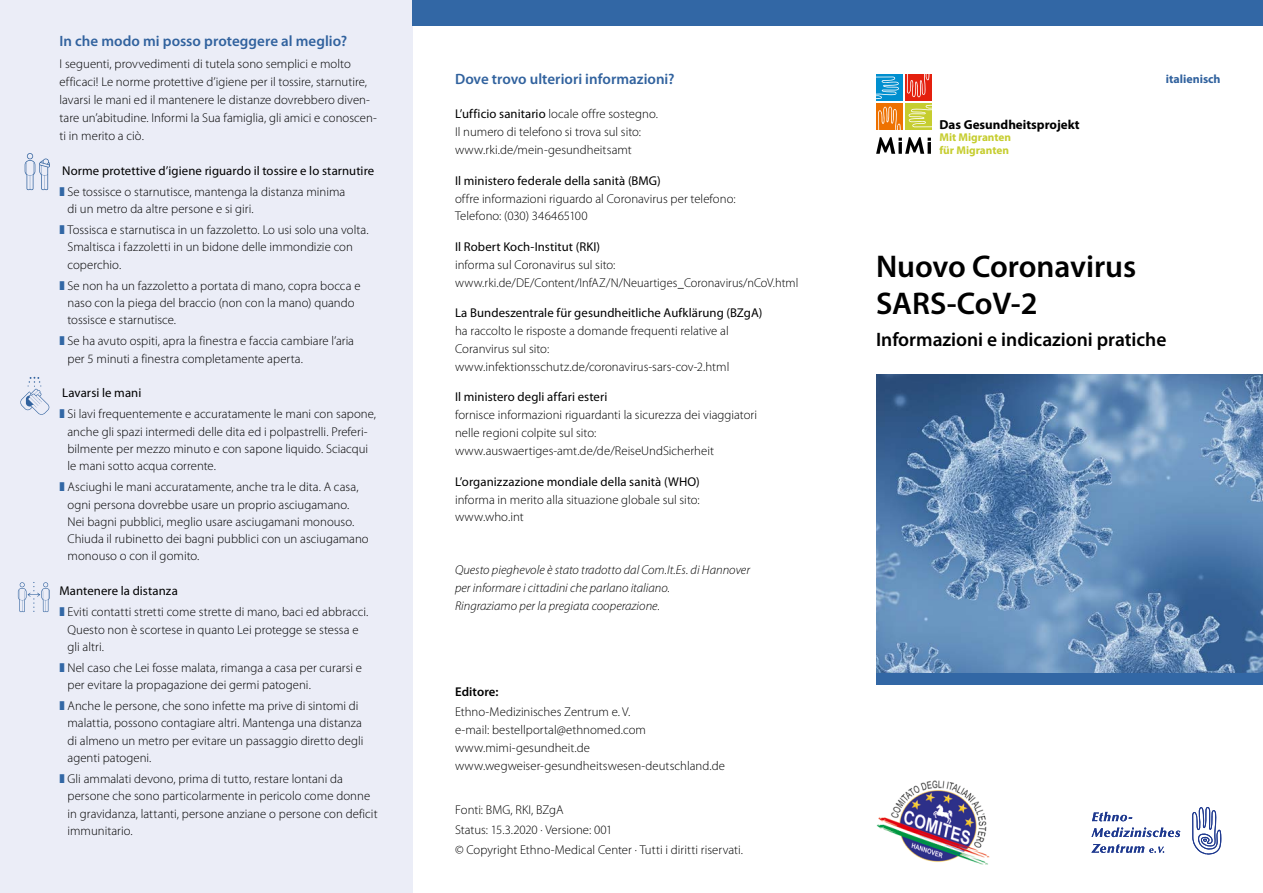
<style>
.page{position:relative;width:1263px;height:893px;background:#fff}
.page>*{position:absolute;margin:0;border:0;box-sizing:border-box;transform-origin:0 0}
.t1{font:600 31.5px/37.8px "Myriad Pro";color:#000}
.t2{font:600 19.5px "Myriad Pro";color:#000}
.t3{font:600 15px "Myriad Pro";color:#31629e}
.t4{font:700 13.05px "Myriad Pro";color:#000}
.t5{font:300 12.75px/17.2px "Myriad Pro";letter-spacing:.005em;color:#000}
.t6{font:12.75px/21.1px "Myriad Pro";letter-spacing:.005em;color:#000}
.t7{font:italic 300 12.75px/17.9px "Myriad Pro";color:#000}
.t8{font:600 12.75px "Myriad Pro";letter-spacing:.01em;color:#000}
.t9{font:700 12px "Myriad Pro";color:#31629e}
.t10{font:700 11.25px/12.5px "Myriad Pro";color:#c6cd2f}
.s1{color:#3267a5}
.s2{font-weight:300}
.s3{font-weight:400}
</style>
<div class="page">
<div style="left:0;top:0;width:412px;height:893px;background:#ebedf7"></div>
<div style="left:412px;top:0;width:851px;height:26px;background:#3267a5"></div>
<div style="left:876px;top:646px;width:387px;height:39px;background:#3267a5"></div>
<svg style="left:1192px;top:807px;width:29px;height:48px"></svg>
<svg style="left:1091px;top:844px;width:73px;height:9px"></svg>
<svg style="left:1091px;top:812px;width:89px;height:25px"></svg>
<img style="left:876px;top:375px;width:387px;height:297px">
<svg style="left:20px;top:377px;width:29px;height:38px"></svg>
<svg style="left:25px;top:153px;width:25px;height:37px"></svg>
<svg style="left:18px;top:582px;width:32px;height:30px"></svg>
<svg style="left:876px;top:137px;width:55px;height:17px"></svg>
<svg style="left:927px;top:142px;width:4px;height:12px"></svg>
<div style="left:876px;top:103px;width:27px;height:26px;background:#ee7100"></div>
<svg style="left:878px;top:107px;width:23px;height:22px"></svg>
<svg style="left:905px;top:103px;width:26px;height:26px"></svg>
<svg style="left:909px;top:105px;width:22px;height:22px"></svg>
<div style="left:905px;top:74px;width:26px;height:27px;background:#e4200e"></div>
<svg style="left:907px;top:74px;width:22px;height:23px"></svg>
<div style="left:876px;top:74px;width:27px;height:27px;background:#008fcf"></div>
<svg style="left:876px;top:77px;width:23px;height:22px"></svg>
<img style="left:876px;top:780px;width:114px;height:85px">
<p class="t3" style="left:60px;top:33px;width:289px">In che modo mi posso proteggere al meglio?</p>
<p class="t5" style="left:60px;top:55px;width:319px;line-height:17.9px">I seguenti, provvedimenti di tutela sono semplici e molto efficaci! Le norme protettive d’igiene per il tossire, starnutire, lavarsi le mani ed il mantenere le distanze dovrebbero diven&shy;tare un’abitudine. Informi la Sua famiglia, gli amici e conoscen&shy;ti in merito a ciò.</p>
<p class="t6" style="left:60px;top:160px;width:316px">Norme protettive d’igiene riguardo il tossire e lo starnutire <span class="s1">❚</span> <span class="s2">Se tossisce o starnutisce, mantenga la distanza minima</span></p>
<p class="t5" style="left:60px;top:198px;width:311px;line-height:21.1px;text-indent:8px">di un metro da altre persone e si giri.<br><span class="s1">❚</span> Tossisca e starnutisca in un fazzoletto. Lo usi solo una volta.</p>
<p class="t5" style="left:68px;top:239px;width:287px">Smaltisca i fazzoletti in un bidone delle immondizie con coperchio.</p>
<p class="t5" style="left:68px;top:277px;width:294px;text-indent:-8px"><span class="s1">❚</span> Se non ha un fazzoletto a portata di mano, copra bocca e naso con la piega del braccio (non con la mano) quando tossisce e starnutisce.</p>
<p class="t5" style="left:68px;top:333px;width:288px;text-indent:-8px"><span class="s1">❚</span> Se ha avuto ospiti, apra la finestra e faccia cambiare l’aria per 5 minuti a finestra completamente aperta.</p>
<p class="t5" style="left:60px;top:383px;width:318px;line-height:21.1px"><span class="s3">Lavarsi le mani<br></span><span class="s1">❚</span> Si lavi frequentemente e accuratamente le mani con sapone,</p>
<p class="t5" style="left:68px;top:423px;width:302px;text-align:justify">anche gli spazi intermedi delle dita ed i polpastrelli. Preferi&shy;bilmente per mezzo minuto e con sapone liquido. Sciacqui le mani sotto acqua corrente.</p>
<p class="t5" style="left:68px;top:479px;width:303px;text-indent:-8px"><span class="s1">❚</span> Asciughi le mani accuratamente, anche tra le dita. A casa, ogni persona dovrebbe usare un proprio asciugamano.<br>Nei bagni pubblici, meglio usare asciugamani monouso.<br>Chiuda il rubinetto dei bagni pubblici con un asciugamano monouso o con il gomito.</p>
<p class="t5" style="left:60px;top:581px;width:310px;line-height:21.1px"><span class="s3">Mantenere la distanza<br></span><span class="s1">❚</span> Eviti contatti stretti come strette di mano, baci ed abbracci.</p>
<p class="t5" style="left:68px;top:621px;width:293px">Questo non è scortese in quanto Lei protegge se stessa e gli altri.</p>
<p class="t5" style="left:68px;top:659px;width:296px;text-indent:-8px"><span class="s1">❚</span> Nel caso che Lei fosse malata, rimanga a casa per curarsi e per evitare la propagazione dei germi patogeni.</p>
<p class="t5" style="left:68px;top:697px;width:298px;text-indent:-8px"><span class="s1">❚</span> Anche le persone, che sono infette ma prive di sintomi di malattia, possono contagiare altri. Mantenga una distanza di almeno un metro per evitare un passaggio diretto degli agenti patogeni.</p>
<p class="t5" style="left:68px;top:770px;width:312px;text-indent:-8px"><span class="s1">❚</span> Gli ammalati devono, prima di tutto, restare lontani da persone che sono particolarmente in pericolo come donne in gravidanza, lattanti, persone anziane o persone con deficit immunitario.</p>
<p class="t3" style="left:455px;top:70px;width:221px">Dove trovo ulteriori informazioni?</p>
<p class="t5" style="left:455px;top:105px;width:205px;line-height:17.9px"><span class="s3">L’ufficio sanitario</span> locale offre sostegno.<br>Il numero di telefono si trova sul sito: www.rki.de/mein-gesundheitsamt</p>
<p class="t6" style="left:455px;top:170px;width:207px">Il ministero federale della sanità (BMG)</p>
<p class="t5" style="left:455px;top:190px;width:282px;line-height:17.9px">offre informazioni riguardo al Coronavirus per telefono:<br>Telefono: (030) 346465100</p>
<p class="t6" style="left:455px;top:236px;width:147px">Il Robert Koch-Institut (RKI)</p>
<p class="t5" style="left:455px;top:256px;width:345px;line-height:17.9px">informa sul Coronavirus sul sito: www.rki.de/DE/Content/InfAZ/N/Neuartiges_Coronavirus/nCoV.html</p>
<p class="t6" style="left:455px;top:303px;width:309px">La Bundeszentrale für gesundheitliche Aufklärung (BZgA)</p>
<p class="t5" style="left:455px;top:322px;width:276px;line-height:17.9px">ha raccolto le risposte a domande frequenti relative al<br>Coranvirus sul sito: www.infektionsschutz.de/coronavirus-sars-cov-2.html</p>
<p class="t6" style="left:455px;top:387px;width:154px">Il ministero degli affari esteri</p>
<p class="t5" style="left:455px;top:406px;width:304px;line-height:17.9px">fornisce informazioni riguardanti la sicurezza dei viaggiatori nelle regioni colpite sul sito: www.auswaertiges-amt.de/de/ReiseUndSicherheit</p>
<p class="t6" style="left:455px;top:471px;width:246px">L’organizzazione mondiale della sanità (WHO)</p>
<p class="t5" style="left:455px;top:490px;width:246px;line-height:17.9px">informa in merito alla situazione globale sul sito: www.who.int</p>
<p class="t7" style="left:455px;top:561px;width:296px">Questo pieghevole è stato tradotto dal Com.It.Es. di Hannover per informare i cittadini che parlano italiano.<br>Ringraziamo per la pregiata cooperazione.</p>
<p class="t8" style="left:455px;top:685px;width:45px">Editore:</p>
<p class="t5" style="left:455px;top:703px;width:272px;line-height:17.9px">Ethno-Medizinisches Zentrum e. V.<br>e-mail: bestellportal@ethnomed.com www.mimi-gesundheit.de www.wegweiser-gesundheitswesen-deutschland.de</p>
<p class="t5" style="left:455px;top:800px;width:290px;line-height:20px">Fonti: BMG, RKI, BZgA<br>Status: 15.3.2020 · Versione: 001<br>© Copyright Ethno-Medical Center · Tutti i diritti riservati.</p>
<p class="t4" style="left:939px;top:117px;width:142px">Das Gesundheitsprojekt</p>
<p class="t10" style="left:939px;top:131px;width:73px">Mit Migranten für Migranten</p>
<p class="t9" style="left:1166px;top:73px;width:56px">italienisch</p>
<h1 class="t1" style="left:876px;top:248px;width:262px">Nuovo Coronavirus<br>SARS-CoV-2</h1>
<h2 class="t2" style="left:876px;top:329px;width:292px">Informazioni e indicazioni pratiche</h2>
</div>
